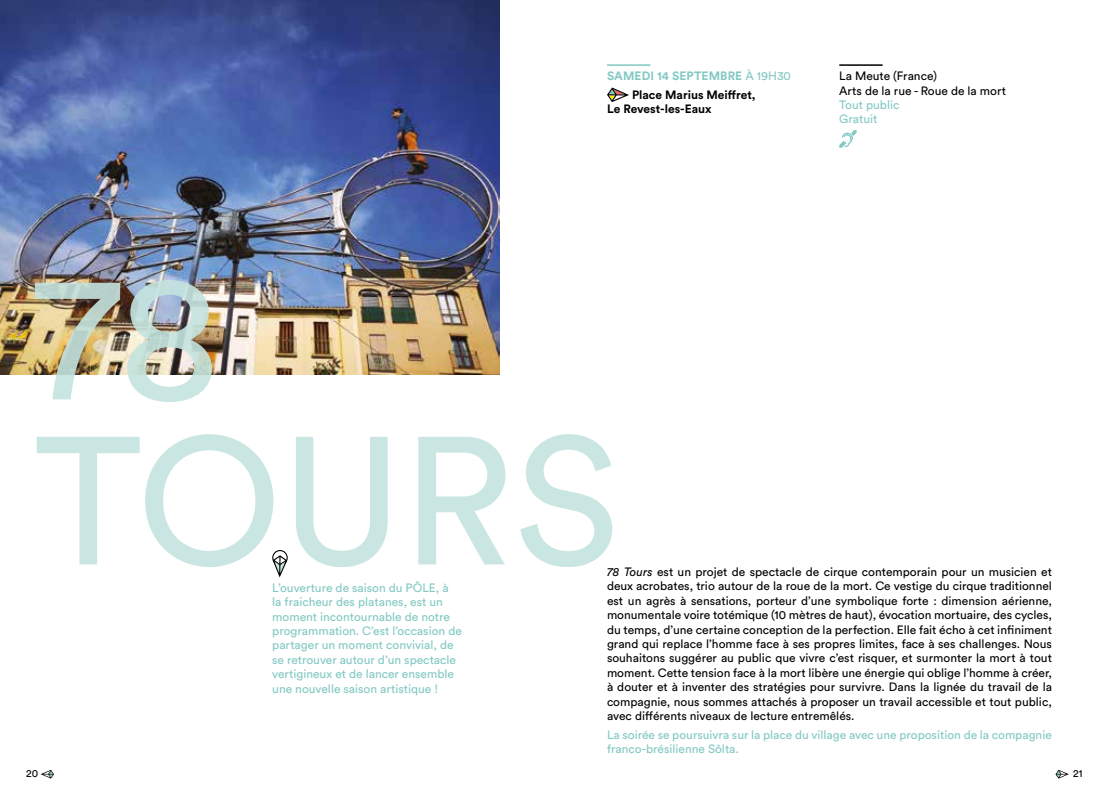
<style>
.page{position:relative;width:1106px;height:808px;background:#fff}
.page>*{position:absolute;margin:0;border:0;box-sizing:border-box;transform-origin:0 0}
.t1{font:180px/165px "Circular Std";color:#c5e4df}
.t2{font:12px/14.4px "Circular Std";color:#000}
.t3{font:12px/14.4px "Circular Std";color:#82c9c2}
.t4{font:700 12px/18.6px "Circular Std";color:#000}
.t5{font:10.5px "Circular Std";color:#000}
.s1{color:#82c9c2}
.s2{font-weight:400;color:#82c9c2}
.s3{font-style:italic}
</style>
<div class="page">
<svg style="left:1055px;top:770px;width:13px;height:9px"></svg>
<svg style="left:41px;top:770px;width:13px;height:9px"></svg>
<hr style="left:839px;top:64px;width:43px;height:2px;background:#000">
<svg style="left:839px;top:130px;width:17px;height:18px"></svg>
<hr style="left:607px;top:64px;width:43px;height:2px;background:#82c9c2">
<svg style="left:607px;top:88px;width:22px;height:14px"></svg>
<img style="left:0;top:0;width:499px;height:374px">
<svg style="left:272px;top:550px;width:16px;height:27px"></svg>
<p class="t4" style="left:632px;top:66px;width:160px;text-indent:-25px"><span class="s1">SAMEDI 14 SEPTEMBRE</span> <span class="s2">À 19H30<br></span>Place Marius Meiffret,</p>
<p class="t4" style="left:607px;top:100px;width:106px">Le Revest-les-Eaux</p>
<p class="t2" style="left:839px;top:69px;width:168px">La Meute (France)<br>Arts de la rue - Roue de la mort</p>
<p class="t3" style="left:839px;top:97px;width:62px">Tout public<br>Gratuit</p>
<h1 class="t1" style="left:34px;top:251px;width:588px">78<br>TOURS</h1>
<p class="t3" style="left:272px;top:580px;width:191px">L’ouverture de saison du PÔLE, à<br>la fraicheur des platanes, est un moment incontournable de notre programmation. C’est l’occasion de partager un moment convivial, de se retrouver autour d’un spectacle vertigineux et de lancer ensemble une nouvelle saison artistique !</p>
<p class="t2" style="left:607px;top:564px;width:446px;text-align:justify"><span class="s3">78 Tours</span> est un projet de spectacle de cirque contemporain pour un musicien et deux acrobates, trio autour de la roue de la mort. Ce vestige du cirque traditionnel est un agrès à sensations, porteur d’une symbolique forte : dimension aérienne, monumentale voire totémique (10 mètres de haut), évocation mortuaire, des cycles, du temps, d’une certaine conception de la perfection. Elle fait écho à cet infiniment grand qui replace l’homme face à ses propres limites, face à ses challenges. Nous souhaitons suggérer au public que vivre c’est risquer, et surmonter la mort à tout moment. Cette tension face à la mort libère une énergie qui oblige l’homme à créer, à douter et à inventer des stratégies pour survivre. Dans la lignée du travail de la compagnie, nous sommes attachés à proposer un travail accessible et tout public, avec différents niveaux de lecture entremêlés.</p>
<p class="t3" style="left:607px;top:727px;width:446px">La soirée se poursuivra sur la place du village avec une proposition de la compagnie franco-brésilienne Sôlta.</p>
<p class="t5" style="left:26px;top:767px;width:14px">20</p>
<p class="t5" style="left:1073px;top:767px;width:11px">21</p>
</div>
